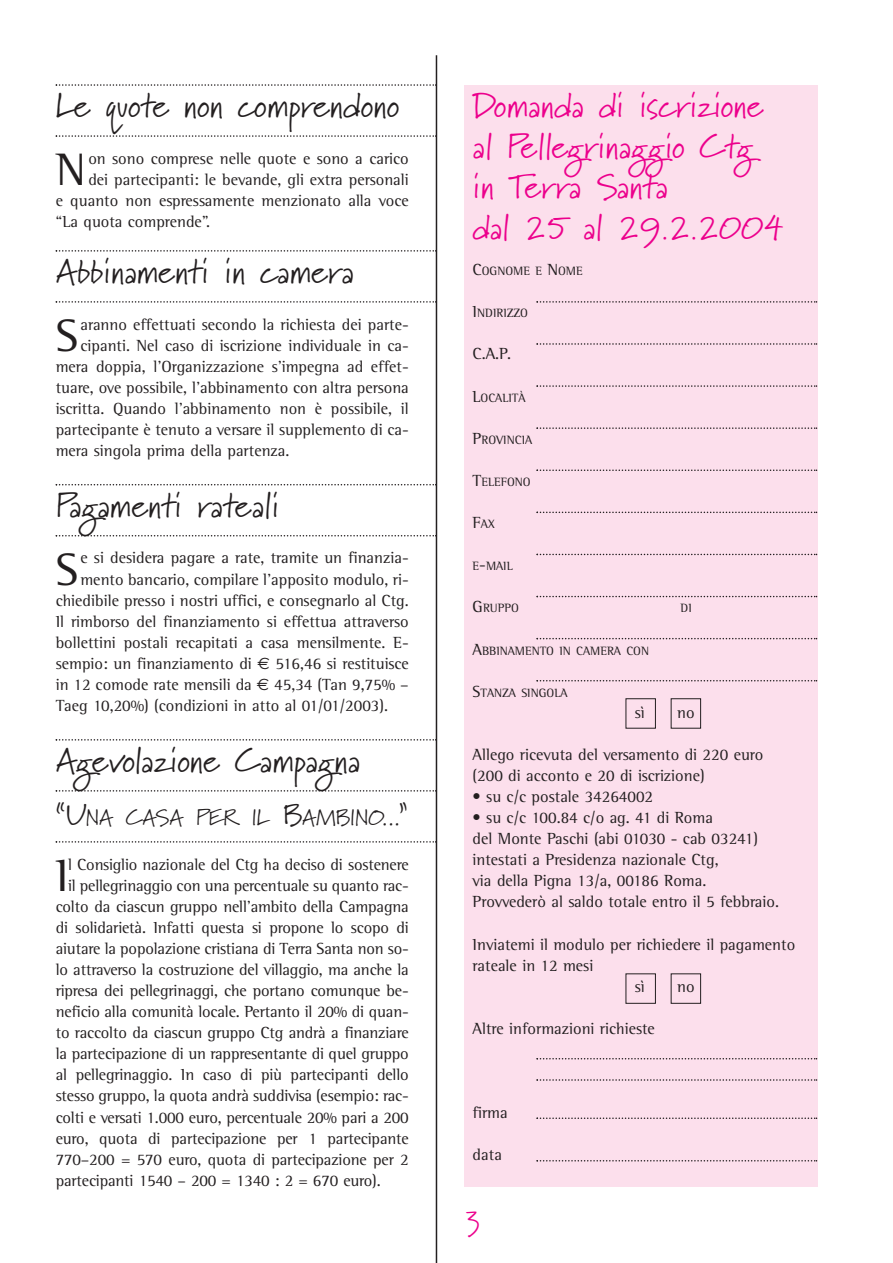
<style>
.page{position:relative;width:893px;height:1263px;background:#fff}
.page>*{position:absolute;margin:0;border:0;box-sizing:border-box;transform-origin:0 0}
.t1{font:46.65px "Rotis Semi Serif";color:#231f20}
.t2{font:34.5px "Marydale";color:#231f20}
.t3{font:34.5px/40.5px "Marydale";color:#ec008c}
.t4{font:27px "Marydale";color:#ec008c}
.t5{font:22.5px "Marydale";color:#231f20}
.t6{font:16.5px/21.1px "Rotis Semi Serif";color:#231f20}
.t7{font:12.3px "Rotis Semi Serif";color:#231f20}
.s1{font-family:"Euro Sans"}
.s2{font-size:30px}
.s3{font-size:16.5px}
</style>
<div class="page">
<div style="left:464px;top:85px;width:353px;height:1101px;background:#fcdfec"></div>
<hr style="left:435px;top:55px;width:2px;height:1208px;background:#231f20">
<svg style="left:56px;top:84px;width:380px;height:2px"></svg>
<svg style="left:56px;top:135px;width:380px;height:2px"></svg>
<svg style="left:56px;top:250px;width:380px;height:2px"></svg>
<svg style="left:56px;top:301px;width:380px;height:2px"></svg>
<svg style="left:56px;top:484px;width:380px;height:1px"></svg>
<svg style="left:56px;top:535px;width:380px;height:2px"></svg>
<svg style="left:56px;top:739px;width:380px;height:2px"></svg>
<svg style="left:56px;top:790px;width:380px;height:2px"></svg>
<svg style="left:56px;top:841px;width:380px;height:2px"></svg>
<svg style="left:536px;top:301px;width:281px;height:2px"></svg>
<svg style="left:536px;top:343px;width:281px;height:2px"></svg>
<svg style="left:536px;top:385px;width:281px;height:2px"></svg>
<svg style="left:536px;top:427px;width:281px;height:2px"></svg>
<svg style="left:536px;top:470px;width:281px;height:1px"></svg>
<svg style="left:536px;top:512px;width:281px;height:1px"></svg>
<svg style="left:536px;top:554px;width:281px;height:1px"></svg>
<svg style="left:536px;top:596px;width:281px;height:1px"></svg>
<svg style="left:536px;top:638px;width:281px;height:1px"></svg>
<svg style="left:536px;top:680px;width:281px;height:1px"></svg>
<svg style="left:625px;top:698px;width:76px;height:306px"></svg>
<svg style="left:536px;top:1058px;width:281px;height:1px"></svg>
<svg style="left:536px;top:1079px;width:281px;height:2px"></svg>
<svg style="left:536px;top:1118px;width:281px;height:1px"></svg>
<svg style="left:536px;top:1160px;width:281px;height:2px"></svg>
<h2 class="t2" style="left:56px;top:85px;width:345px">Le quote non comprendono</h2>
<h1 class="t1" style="left:56px;top:152px;width:32px">N</h1>
<p class="t6" style="left:88px;top:149px;width:322px">on sono comprese nelle quote e sono a carico</p>
<p class="t6" style="left:88px;top:170px;width:322px">dei partecipanti: le bevande, gli extra personali</p>
<p class="t6" style="left:56px;top:191px;width:354px">e quanto non espressamente menzionato alla voce</p>
<p class="t6" style="left:56px;top:212px;width:156px">“La quota comprende”.</p>
<h2 class="t2" style="left:56px;top:251px;width:300px">Abbinamenti in camera</h2>
<h1 class="t1" style="left:56px;top:318px;width:24px">S</h1>
<p class="t6" style="left:80px;top:315px;width:330px">aranno effettuati secondo la richiesta dei parte-</p>
<p class="t6" style="left:80px;top:336px;width:330px">cipanti. Nel caso di iscrizione individuale in ca-</p>
<p class="t6" style="left:56px;top:357px;width:354px">mera doppia, l’Organizzazione s’impegna ad effet-</p>
<p class="t6" style="left:56px;top:378px;width:354px">tuare, ove possibile, l’abbinamento con altra persona</p>
<p class="t6" style="left:56px;top:399px;width:354px">iscritta. Quando l’abbinamento non è possibile, il</p>
<p class="t6" style="left:56px;top:420px;width:354px">partecipante è tenuto a versare il supplemento di ca-</p>
<p class="t6" style="left:56px;top:441px;width:235px">mera singola prima della partenza.</p>
<h2 class="t2" style="left:56px;top:485px;width:225px">Pagamenti rateali</h2>
<h1 class="t1" style="left:56px;top:552px;width:24px">S</h1>
<p class="t6" style="left:80px;top:549px;width:330px">e si desidera pagare a rate, tramite un finanzia-</p>
<p class="t6" style="left:80px;top:570px;width:330px">mento bancario, compilare l’apposito modulo, ri-</p>
<p class="t6" style="left:56px;top:591px;width:354px">chiedibile presso i nostri uffici, e consegnarlo al Ctg.</p>
<p class="t6" style="left:56px;top:612px;width:354px">Il rimborso del finanziamento si effettua attraverso</p>
<p class="t6" style="left:56px;top:633px;width:354px">bollettini postali recapitati a casa mensilmente. E-</p>
<p class="t6" style="left:56px;top:654px;width:354px">sempio: un finanziamento di <span class="s1">€</span> 516,46 si restituisce</p>
<p class="t6" style="left:56px;top:675px;width:354px">in 12 comode rate mensili da <span class="s1">€</span> 45,34 (Tan 9,75% –</p>
<p class="t6" style="left:56px;top:696px;width:334px">Taeg 10,20%) (condizioni in atto al 01/01/2003).</p>
<h2 class="t2" style="left:56px;top:740px;width:306px">Agevolazione Campagna</h2>
<h3 class="t5" style="left:56px;top:804px;width:354px"><span class="s2">“U</span>NA CASA PER IL <span class="s2">B</span>AMBINO<span class="s2">...”</span></h3>
<h1 class="t1" style="left:56px;top:858px;width:14px">I</h1>
<p class="t6" style="left:68px;top:855px;width:342px">l Consiglio nazionale del Ctg ha deciso di sostenere</p>
<p class="t6" style="left:68px;top:876px;width:342px">il pellegrinaggio con una percentuale su quanto rac-</p>
<p class="t6" style="left:56px;top:897px;width:354px">colto da ciascun gruppo nell’ambito della Campagna</p>
<p class="t6" style="left:56px;top:918px;width:354px">di solidarietà. Infatti questa si propone lo scopo di</p>
<p class="t6" style="left:56px;top:939px;width:354px">aiutare la popolazione cristiana di Terra Santa non so-</p>
<p class="t6" style="left:56px;top:960px;width:354px">lo attraverso la costruzione del villaggio, ma anche la</p>
<p class="t6" style="left:56px;top:981px;width:354px">ripresa dei pellegrinaggi, che portano comunque be-</p>
<p class="t6" style="left:56px;top:1003px;width:354px">neficio alla comunità locale. Pertanto il 20% di quan-</p>
<p class="t6" style="left:56px;top:1024px;width:354px">to raccolto da ciascun gruppo Ctg andrà a finanziare</p>
<p class="t6" style="left:56px;top:1045px;width:354px">la partecipazione di un rappresentante di quel gruppo</p>
<p class="t6" style="left:56px;top:1066px;width:354px">al pellegrinaggio. In caso di più partecipanti dello</p>
<p class="t6" style="left:56px;top:1087px;width:354px">stesso gruppo, la quota andrà suddivisa (esempio: rac-</p>
<p class="t6" style="left:56px;top:1108px;width:354px">colti e versati 1.000 euro, percentuale 20% pari a 200</p>
<p class="t6" style="left:56px;top:1129px;width:354px">euro, quota di partecipazione per 1 partecipante</p>
<p class="t6" style="left:56px;top:1150px;width:354px">770–200 = 570 euro, quota di partecipazione per 2</p>
<p class="t6" style="left:56px;top:1171px;width:326px">partecipanti 1540 – 200 = 1340 : 2 = 670 euro).</p>
<h2 class="t3" style="left:472px;top:85px;width:314px">Domanda di iscrizione al Pellegrinaggio Ctg<br>in Terra Santa<br>dal 25 al 29.2.2004</h2>
<p class="t7" style="left:472px;top:267px;width:112px"><span class="s3">C</span>OGNOME E <span class="s3">N</span>OME</p>
<p class="t7" style="left:472px;top:309px;width:57px"><span class="s3">I</span>NDIRIZZO</p>
<p class="t6" style="left:472px;top:345px;width:40px">C.A.P.</p>
<p class="t7" style="left:472px;top:393px;width:54px"><span class="s3">L</span>OCALITÀ</p>
<p class="t7" style="left:472px;top:435px;width:61px"><span class="s3">P</span>ROVINCIA</p>
<p class="t7" style="left:472px;top:477px;width:59px"><span class="s3">T</span>ELEFONO</p>
<p class="t7" style="left:472px;top:519px;width:24px"><span class="s3">F</span>AX</p>
<p class="t7" style="left:472px;top:562px;width:42px">E<span class="s3">-</span>MAIL</p>
<p class="t7" style="left:472px;top:604px;width:48px"><span class="s3">G</span>RUPPO</p>
<p class="t7" style="left:680px;top:604px;width:13px">DI</p>
<p class="t7" style="left:472px;top:646px;width:178px"><span class="s3">A</span>BBINAMENTO IN CAMERA CON</p>
<p class="t7" style="left:472px;top:688px;width:96px"><span class="s3">S</span>TANZA SINGOLA</p>
<p class="t6" style="left:634px;top:703px;width:12px">sì</p>
<p class="t6" style="left:677px;top:703px;width:19px">no</p>
<p class="t6" style="left:472px;top:745px;width:292px">Allego ricevuta del versamento di 220 euro (200 di acconto e 20 di iscrizione)</p>
<p class="t6" style="left:472px;top:787px;width:182px">• su c/c postale 34264002</p>
<p class="t6" style="left:472px;top:809px;width:308px">• su c/c 100.84 c/o ag. 41 di Roma<br>del Monte Paschi (abi 01030 - cab 03241) intestati a Presidenza nazionale Ctg,<br>via della Pigna 13/a, 00186 Roma.<br>Provvederò al saldo totale entro il 5 febbraio.</p>
<p class="t6" style="left:472px;top:935px;width:324px">Inviatemi il modulo per richiedere il pagamento</p>
<p class="t6" style="left:472px;top:956px;width:122px">rateale in 12 mesi</p>
<p class="t6" style="left:634px;top:977px;width:12px">sì</p>
<p class="t6" style="left:677px;top:977px;width:19px">no</p>
<p class="t6" style="left:472px;top:1019px;width:184px">Altre informazioni richieste</p>
<p class="t6" style="left:472px;top:1104px;width:37px">firma</p>
<p class="t6" style="left:472px;top:1146px;width:31px">data</p>
<h3 class="t4" style="left:464px;top:1202px;width:19px">3</h3>
</div>
